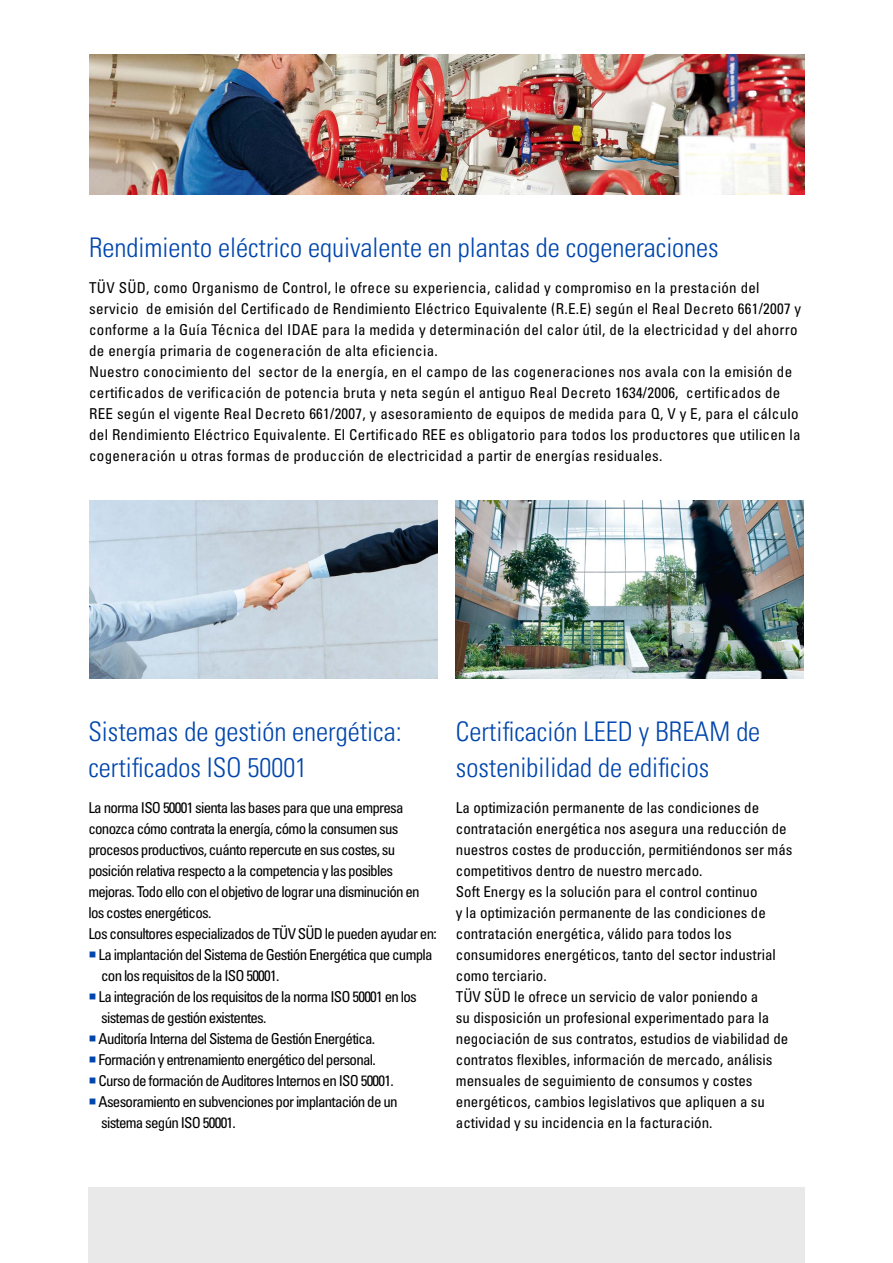
<style>
.page{position:relative;width:893px;height:1263px;background:#fff}
.page>*{position:absolute;margin:0;border:0;box-sizing:border-box;transform-origin:0 0}
.t1{font:27px/36px "Univers LTCYR 47 Light Cond";color:#0046ad}
.t2{font:condensed 15px/21px "Univers LTCYR 57";letter-spacing:.02em;color:#000}
.t3{font:condensed 15px/21px "Univers LTCYR 57";letter-spacing:-.05em;color:#000}
.t4{font:condensed 15px/21px "Univers LTCYR 57";color:#000}
.s1{color:#0046ad}
</style>
<div class="page">
<img style="left:89px;top:54px;width:716px;height:140px">
<div style="left:88px;top:1187px;width:717px;height:76px;background:#e9e9ea"></div>
<img style="left:89px;top:500px;width:349px;height:178px">
<img style="left:455px;top:500px;width:349px;height:178px">
<h1 class="t1" style="left:89px;top:228px;width:631px">Rendimiento eléctrico equivalente en plantas de cogeneraciones</h1>
<p class="t2" style="left:89px;top:277px;width:714px">TÜV SÜD, como Organismo de Control, le ofrece su experiencia, calidad y compromiso en la prestación del servicio de emisión del Certificado de Rendimiento Eléctrico Equivalente (R.E.E) según el Real Decreto 661/2007 y conforme a la Guía Técnica del IDAE para la medida y determinación del calor útil, de la electricidad y del ahorro de energía primaria de cogeneración de alta eficiencia.<br>Nuestro conocimiento del sector de la energía, en el campo de las cogeneraciones nos avala con la emisión de certificados de verificación de potencia bruta y neta según el antiguo Real Decreto 1634/2006, certificados de REE según el vigente Real Decreto 661/2007, y asesoramiento de equipos de medida para Q, V y E, para el cálculo del Rendimiento Eléctrico Equivalente. El Certificado REE es obligatorio para todos los productores que utilicen la cogeneración u otras formas de producción de electricidad a partir de energías residuales.</p>
<h1 class="t1" style="left:88px;top:712px;width:315px">Sistemas de gestión energética: certificados ISO 50001</h1>
<p class="t3" style="left:88px;top:797px;width:350px">La norma ISO 50001 sienta las bases para que una empresa conozca cómo contrata la energía, cómo la consumen sus procesos productivos, cuánto repercute en sus costes, su posición relativa respecto a la competencia y las posibles mejoras. Todo ello con el objetivo de lograr una disminución en los costes energéticos.<br>Los consultores especializados de TÜV SÜD le pueden ayudar en:</p>
<p class="t3" style="left:101px;top:944px;width:333px;text-indent:-13px"><span class="s1">○</span> La implantación del Sistema de Gestión Energética que cumpla con los requisitos de la ISO 50001.</p>
<p class="t3" style="left:101px;top:986px;width:317px;text-indent:-13px"><span class="s1">○</span> La integración de los requisitos de la norma ISO 50001 en los sistemas de gestión existentes.</p>
<p class="t3" style="left:88px;top:1028px;width:288px"><span class="s1">○</span> Auditoría Interna del Sistema de Gestión Energética.</p>
<p class="t3" style="left:88px;top:1049px;width:289px"><span class="s1">○</span> Formación y entrenamiento energético del personal.</p>
<p class="t3" style="left:88px;top:1070px;width:307px"><span class="s1">○</span> Curso de formación de Auditores Internos en ISO 50001.</p>
<p class="t3" style="left:101px;top:1091px;width:298px;text-indent:-13px"><span class="s1">○</span> Asesoramiento en subvenciones por implantación de un sistema según ISO 50001.</p>
<h1 class="t1" style="left:456px;top:712px;width:306px">Certificación LEED y BREAM de sostenibilidad de edificios</h1>
<p class="t4" style="left:456px;top:797px;width:338px">La optimización permanente de las condiciones de contratación energética nos asegura una reducción de nuestros costes de producción, permitiéndonos ser más competitivos dentro de nuestro mercado.<br>Soft Energy es la solución para el control continuo<br>y la optimización permanente de las condiciones de contratación energética, válido para todos los consumidores energéticos, tanto del sector industrial como terciario.<br>TÜV SÜD le ofrece un servicio de valor poniendo a<br>su disposición un profesional experimentado para la negociación de sus contratos, estudios de viabilidad de contratos flexibles, información de mercado, análisis mensuales de seguimiento de consumos y costes energéticos, cambios legislativos que apliquen a su actividad y su incidencia en la facturación.</p>
</div>
